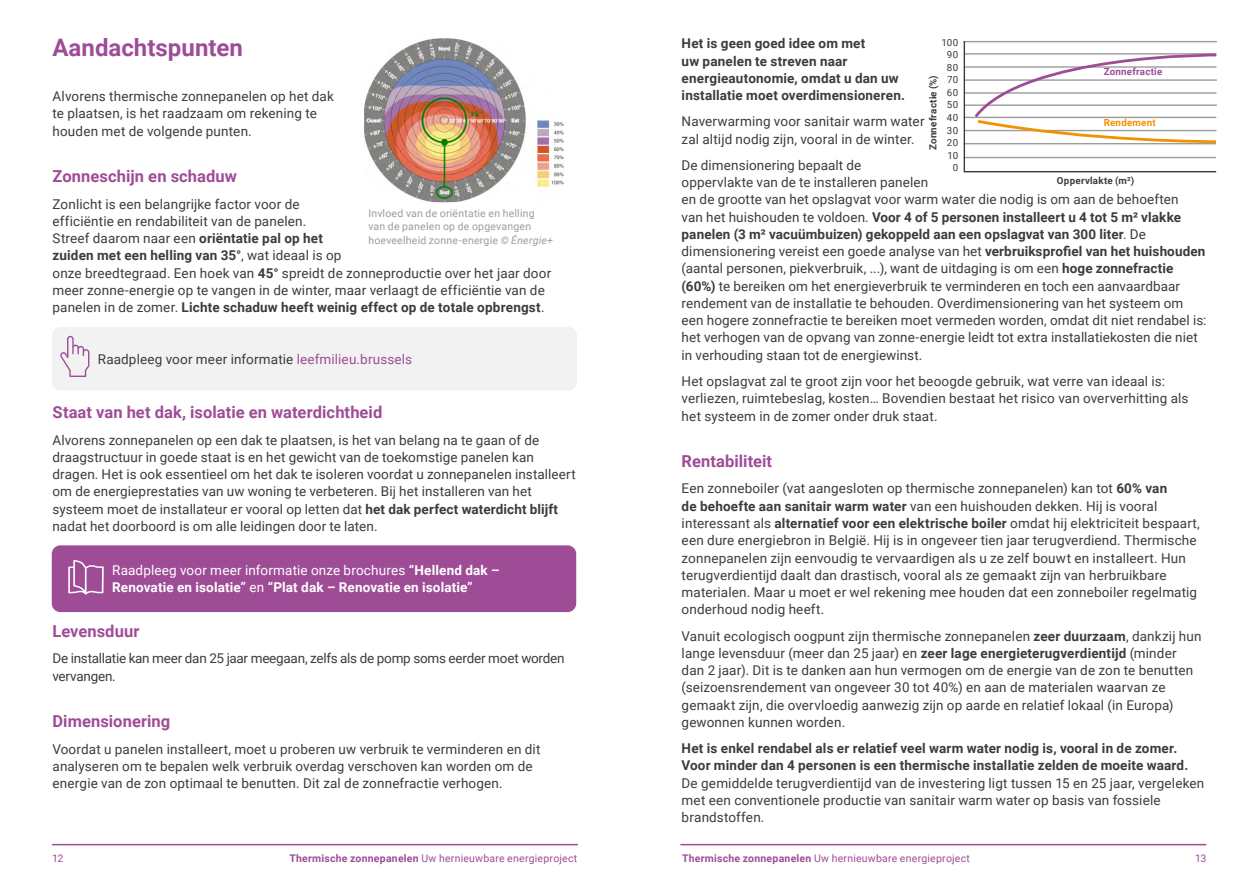
<style>
.page{position:relative;width:1259px;height:893px;background:#fff}
.page>*{position:absolute;margin:0;border:0;box-sizing:border-box;transform-origin:0 0}
.Titre01{font:700 24px "Roboto";color:#9f4c97}
.Titre02{font:700 16.5px "Roboto";letter-spacing:.005em;color:#9f4c97}
.Body{font:13.5px/17.2px "Roboto";letter-spacing:.01em;color:#3c3c3b}
.t1{font:700 13.5px/17.2px "Roboto";letter-spacing:.01em;color:#3c3c3b}
.t2{font:700 13.5px/17.2px "Roboto";letter-spacing:.01em;color:#fff}
.Body-2{font:13.5px/17.2px "Roboto";letter-spacing:-.02em;color:#3c3c3b}
.t3{font:10.5px "Roboto";letter-spacing:.02em;color:#9f4c97}
.Légende{font:10.5px/13.5px "Roboto";letter-spacing:.02em;color:#9d9c9c}
.Légende-2{font:700 9.75px "Roboto";letter-spacing:.025em;color:#3c3c3b}
.t4{font:9.75px "Roboto";letter-spacing:.03em;color:#3c3c3b}
.Légende-3{font:700 9.75px "Roboto";letter-spacing:.02em;color:#9f4c97}
.Légende-4{font:700 9.75px "Roboto";letter-spacing:.025em;color:#f39200}
.s1{font-weight:700}
.s2{font-style:italic}
.s3{color:#9f4c97}
.s4{font-weight:400}
</style>
<div class="page">
<hr style="left:52px;top:844px;width:525px;height:1px;background:#9f4c97">
<hr style="left:681px;top:844px;width:524px;height:1px;background:#9f4c97">
<img style="left:364px;top:38px;width:200px;height:164px">
<div style="left:52px;top:545px;width:524px;height:67px;background:#9f4c97;border-radius:9px"></div>
<svg style="left:68px;top:560px;width:36px;height:35px"></svg>
<div style="left:52px;top:327px;width:525px;height:63px;background:#f2f2f2;border-radius:9px"></div>
<svg style="left:60px;top:336px;width:29px;height:41px"></svg>
<hr style="left:963px;top:171px;width:253px;height:1px;background:#3c3c3b">
<hr style="left:963px;top:157px;width:253px;height:1px;background:#9d9c9c">
<hr style="left:964px;top:92px;width:252px;height:2px;background:#9d9c9c">
<hr style="left:963px;top:143px;width:253px;height:1px;background:#9d9c9c">
<hr style="left:964px;top:79px;width:253px;height:2px;background:#9d9c9c">
<hr style="left:964px;top:130px;width:252px;height:1px;background:#9d9c9c">
<hr style="left:964px;top:66px;width:252px;height:2px;background:#9d9c9c">
<hr style="left:964px;top:117px;width:252px;height:1px;background:#9d9c9c">
<hr style="left:964px;top:53px;width:252px;height:2px;background:#9d9c9c">
<hr style="left:964px;top:104px;width:253px;height:2px;background:#9d9c9c">
<hr style="left:964px;top:41px;width:253px;height:1px;background:#9d9c9c">
<hr style="left:963px;top:41px;width:2px;height:130px;background:#3c3c3b">
<svg style="left:972px;top:53px;width:245px;height:91px"></svg>
<p class="Titre01" style="left:52px;top:31px;width:192px">Aandachtspunten</p>
<p class="Body" style="left:52px;top:87px;width:283px">Alvorens thermische zonnepanelen op het dak te plaatsen, is het raadzaam om rekening te houden met de volgende punten.</p>
<p class="Titre02" style="left:52px;top:165px;width:186px">Zonneschijn en schaduw</p>
<p class="Body" style="left:52px;top:195px;width:500px">Zonlicht is een belangrijke factor voor de<br>efficiëntie en rendabiliteit van de panelen.<br>Streef daarom naar een <span class="s1">oriëntatie pal op het<br>zuiden met een helling van 35°</span>, wat ideaal is op<br>onze breedtegraad. Een hoek van <span class="s1">45°</span> spreidt de zonneproductie over het jaar door meer zonne-energie op te vangen in de winter, maar verlaagt de efficiëntie van de panelen in de zomer. <span class="s1">Lichte schaduw heeft weinig effect op de totale opbrengst</span>.</p>
<p class="Légende" style="left:368px;top:206px;width:186px">Invloed van de oriëntatie en helling van de panelen op de opgevangen hoeveelheid zonne-energie <span class="s2">© Énergie+</span></p>
<p class="Body" style="left:98px;top:350px;width:316px">Raadpleeg voor meer informatie <span class="s3">leefmilieu.brussels</span></p>
<p class="Titre02" style="left:52px;top:401px;width:331px">Staat van het dak, isolatie en waterdichtheid</p>
<p class="Body" style="left:52px;top:431px;width:525px">Alvorens zonnepanelen op een dak te plaatsen, is het van belang na te gaan of de draagstructuur in goede staat is en het gewicht van de toekomstige panelen kan dragen. Het is ook essentieel om het dak te isoleren voordat u zonnepanelen installeert om de energieprestaties van uw woning te verbeteren. Bij het installeren van het systeem moet de installateur er vooral op letten dat <span class="s1">het dak perfect waterdicht blijft </span>nadat het doorboord is om alle leidingen door te laten.</p>
<p class="t2" style="left:112px;top:561px;width:389px"><span class="s4">Raadpleeg voor meer informatie onze brochures</span> “Hellend dak –<br>Renovatie en isolatie” <span class="s4">en</span> “Plat dak – Renovatie en isolatie”</p>
<p class="Titre02" style="left:52px;top:620px;width:88px">Levensduur</p>
<p class="Body-2" style="left:52px;top:649px;width:513px">De installatie kan meer dan 25 jaar meegaan, zelfs als de pomp soms eerder moet worden vervangen.</p>
<p class="Titre02" style="left:52px;top:710px;width:119px">Dimensionering</p>
<p class="Body" style="left:52px;top:740px;width:489px">Voordat u panelen installeert, moet u proberen uw verbruik te verminderen en dit analyseren om te bepalen welk verbruik overdag verschoven kan worden om de energie van de zon optimaal te benutten. Dit zal de zonnefractie verhogen.</p>
<p class="t1" style="left:681px;top:34px;width:225px">Het is geen goed idee om met<br>uw panelen te streven naar energieautonomie, omdat u dan uw installatie moet overdimensioneren.</p>
<p class="Body" style="left:681px;top:112px;width:244px">Naverwarming voor sanitair warm water zal altijd nodig zijn, vooral in de winter.</p>
<p class="Body" style="left:681px;top:156px;width:526px">De dimensionering bepaalt de<br>oppervlakte van de te installeren panelen<br>en de grootte van het opslagvat voor warm water die nodig is om aan de behoeften<br>van het huishouden te voldoen. <span class="s1">Voor 4 of 5 personen installeert u 4 tot 5 m² vlakke panelen (3 m² vacuümbuizen) gekoppeld aan een opslagvat van 300 liter</span>. De dimensionering vereist een goede analyse van het <span class="s1">verbruiksprofiel van het huishouden </span>(aantal personen, piekverbruik, ...), want de uitdaging is om een <span class="s1">hoge zonnefractie (60%)</span> te bereiken om het energieverbruik te verminderen en toch een aanvaardbaar rendement van de installatie te behouden. Overdimensionering van het systeem om een hogere zonnefractie te bereiken moet vermeden worden, omdat dit niet rendabel is: het verhogen van de opvang van zonne-energie leidt tot extra installatiekosten die niet in verhouding staan tot de energiewinst.</p>
<p class="Body" style="left:681px;top:372px;width:508px">Het opslagvat zal te groot zijn voor het beoogde gebruik, wat verre van ideaal is: verliezen, ruimtebeslag, kosten… Bovendien bestaat het risico van oververhitting als het systeem in de zomer onder druk staat.</p>
<p class="Titre02" style="left:681px;top:450px;width:92px">Rentabiliteit</p>
<p class="Body" style="left:681px;top:480px;width:520px">Een zonneboiler (vat aangesloten op thermische zonnepanelen) kan tot <span class="s1">60% van<br>de behoefte aan sanitair warm water</span> van een huishouden dekken. Hij is vooral interessant als <span class="s1">alternatief voor een elektrische boiler</span> omdat hij elektriciteit bespaart, een dure energiebron in België. Hij is in ongeveer tien jaar terugverdiend. Thermische zonnepanelen zijn eenvoudig te vervaardigen als u ze zelf bouwt en installeert. Hun terugverdientijd daalt dan drastisch, vooral als ze gemaakt zijn van herbruikbare materialen. Maar u moet er wel rekening mee houden dat een zonneboiler regelmatig onderhoud nodig heeft.</p>
<p class="Body" style="left:681px;top:627px;width:521px">Vanuit ecologisch oogpunt zijn thermische zonnepanelen <span class="s1">zeer duurzaam</span>, dankzij hun lange levensduur (meer dan 25 jaar) en <span class="s1">zeer lage energieterugverdientijd</span> (minder dan 2 jaar). Dit is te danken aan hun vermogen om de energie van de zon te benutten (seizoensrendement van ongeveer 30 tot 40%) en aan de materialen waarvan ze gemaakt zijn, die overvloedig aanwezig zijn op aarde en relatief lokaal (in Europa) gewonnen kunnen worden.</p>
<p class="Body" style="left:681px;top:739px;width:524px"><span class="s1">Het is enkel rendabel als er relatief veel warm water nodig is, vooral in de zomer.<br>Voor minder dan 4 personen is een thermische installatie zelden de moeite waard.<br></span>De gemiddelde terugverdientijd van de investering ligt tussen 15 en 25 jaar, vergeleken met een conventionele productie van sanitair warm water op basis van fossiele brandstoffen.</p>
<p class="t4" style="left:941px;top:35px;width:18px">100</p>
<p class="t4" style="left:947px;top:48px;width:13px">90</p>
<p class="t4" style="left:947px;top:60px;width:13px">80</p>
<p class="t4" style="left:947px;top:73px;width:13px">70</p>
<p class="t4" style="left:947px;top:86px;width:13px">60</p>
<p class="t4" style="left:947px;top:98px;width:13px">50</p>
<p class="t4" style="left:946px;top:111px;width:13px">40</p>
<p class="t4" style="left:947px;top:123px;width:13px">30</p>
<p class="t4" style="left:947px;top:136px;width:13px">20</p>
<p class="t4" style="left:947px;top:148px;width:12px">10</p>
<p class="t4" style="left:952px;top:161px;width:7px">0</p>
<p class="Légende-3" style="left:1103px;top:65px;width:60px">Zonnefractie</p>
<p class="Légende-2" style="left:926px;top:150px;width:77px;rotate:-90deg">Zonnefractie (%)</p>
<p class="Légende-4" style="left:1103px;top:116px;width:54px">Rendement</p>
<p class="Légende-2" style="left:1057px;top:174px;width:79px">Oppervlakte (m²)</p>
<p class="t3" style="left:52px;top:851px;width:13px">12</p>
<p class="t3" style="left:289px;top:851px;width:289px"><span class="s1">Thermische zonnepanelen</span> Uw hernieuwbare energieproject</p>
<p class="t3" style="left:682px;top:851px;width:289px"><span class="s1">Thermische zonnepanelen</span> Uw hernieuwbare energieproject</p>
<p class="t3" style="left:1195px;top:851px;width:13px">13</p>
</div>
